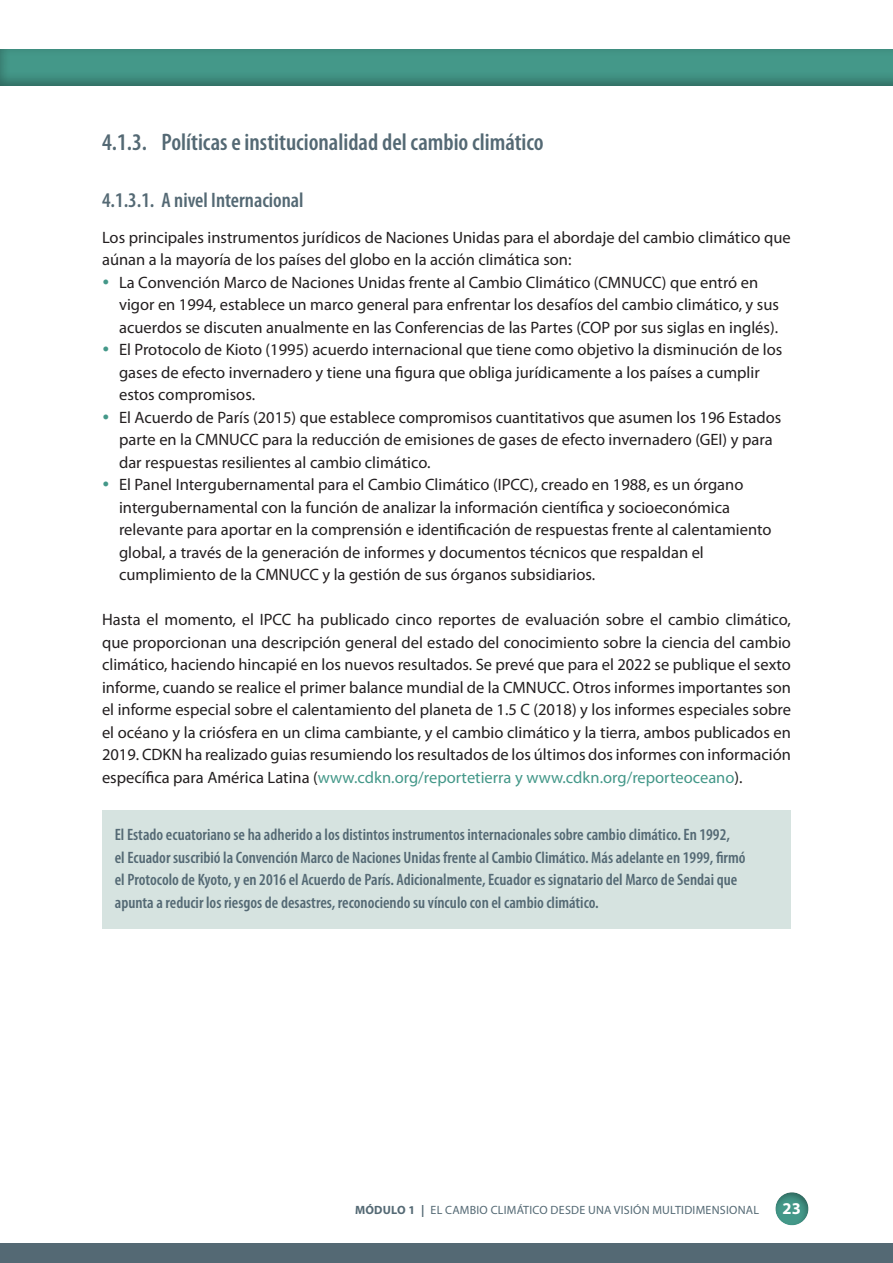
<style>
.page{position:relative;width:893px;height:1263px;background:#fff}
.page>*{position:absolute;margin:0;border:0;box-sizing:border-box;transform-origin:0 0}
.t1{font:600 condensed 24px "Myriad Pro";color:#546974}
.t2{font:600 condensed 21px "Myriad Pro";color:#546974}
.t3{font:16.5px/22.5px "Myriad Pro";color:#231f20;text-align:justify}
.t4{font:600 condensed 16.5px/22.5px "Myriad Pro";color:#546974}
.t5{font:700 16.5px "Myriad Pro";color:#fff}
.t6{font:12px "Myriad Pro";letter-spacing:.02em;color:#546974}
.s1{color:#449889}
.s2{font-weight:700}
</style>
<div class="page">
<div style="left:0;top:49px;width:893px;height:39px;background:#231f20;opacity:.4"></div>
<div style="left:0;top:1243px;width:893px;height:20px;background:#546974"></div>
<div style="left:773px;top:1191px;width:36px;height:36px;background:#231f20;opacity:.4"></div>
<div style="left:102px;top:811px;width:689px;height:118px;background:#d6e3e0"></div>
<h1 class="t1" style="left:102px;top:127px;width:443px">4.1.3. Políticas e institucionalidad del cambio climático</h1>
<p class="t2" style="left:102px;top:187px;width:203px">4.1.3.1. A nivel Internacional</p>
<p class="t3" style="left:102px;top:225px;width:690px">Los principales instrumentos jurídicos de Naciones Unidas para el abordaje del cambio climático que</p>
<p class="t3" style="left:102px;top:248px;width:471px">aúnan a la mayoría de los países del globo en la acción climática son:</p>
<p class="t3" style="left:119px;top:271px;width:641px">La Convención Marco de Naciones Unidas frente al Cambio Climático (CMNUCC) que entró en</p>
<p class="t3" style="left:119px;top:293px;width:661px">vigor en 1994, establece un marco general para enfrentar los desafíos del cambio climático, y sus</p>
<p class="t3" style="left:119px;top:316px;width:661px">acuerdos se discuten anualmente en las Conferencias de las Partes (COP por sus siglas en inglés).</p>
<p class="t3" style="left:119px;top:338px;width:665px">El Protocolo de Kioto (1995) acuerdo internacional que tiene como objetivo la disminución de los</p>
<p class="t3" style="left:119px;top:361px;width:642px">gases de efecto invernadero y tiene una figura que obliga jurídicamente a los países a cumplir</p>
<p class="t3" style="left:119px;top:383px;width:138px">estos compromisos.</p>
<p class="t3" style="left:119px;top:406px;width:664px">El Acuerdo de París (2015) que establece compromisos cuantitativos que asumen los 196 Estados</p>
<p class="t3" style="left:119px;top:428px;width:655px">parte en la CMNUCC para la reducción de emisiones de gases de efecto invernadero (GEI) y para</p>
<p class="t3" style="left:119px;top:451px;width:313px">dar respuestas resilientes al cambio climático.</p>
<p class="t3" style="left:119px;top:473px;width:626px">El Panel Intergubernamental para el Cambio Climático (IPCC), creado en 1988, es un órgano</p>
<p class="t3" style="left:119px;top:496px;width:613px">intergubernamental con la función de analizar la información científica y socioeconómica</p>
<p class="t3" style="left:119px;top:518px;width:654px">relevante para aportar en la comprensión e identificación de respuestas frente al calentamiento</p>
<p class="t3" style="left:119px;top:541px;width:586px">global, a través de la generación de informes y documentos técnicos que respaldan el</p>
<p class="t3" style="left:119px;top:563px;width:478px">cumplimiento de la CMNUCC y la gestión de sus órganos subsidiarios.</p>
<p class="t3" style="left:102px;top:608px;width:690px">Hasta el momento, el IPCC ha publicado cinco reportes de evaluación sobre el cambio climático, que proporcionan una descripción general del estado del conocimiento sobre la ciencia del cambio climático, haciendo hincapié en los nuevos resultados. Se prevé que para el 2022 se publique el sexto informe, cuando se realice el primer balance mundial de la CMNUCC. Otros informes importantes son el informe especial sobre el calentamiento del planeta de 1.5 C (2018) y los informes especiales sobre el océano y la criósfera en un clima cambiante, y el cambio climático y la tierra, ambos publicados en 2019. CDKN ha realizado guias resumiendo los resultados de los últimos dos informes con información específica para América Latina (<span class="s1">www.cdkn.org/reportetierra y www.cdkn.org/reporteoceano</span>).</p>
<p class="t4" style="left:115px;top:823px;width:632px">El Estado ecuatoriano se ha adherido a los distintos instrumentos internacionales sobre cambio climático. En 1992,<br>el Ecuador suscribió la Convención Marco de Naciones Unidas frente al Cambio Climático. Más adelante en 1999, firmó el Protocolo de Kyoto, y en 2016 el Acuerdo de París. Adicionalmente, Ecuador es signatario del Marco de Sendai que apunta a reducir los riesgos de desastres, reconociendo su vínculo con el cambio climático.</p>
<p class="t6" style="left:355px;top:1202px;width:406px"><span class="s2">MÓDULO 1 |</span> EL CAMBIO CLIMÁTICO DESDE UNA VISIÓN MULTIDIMENSIONAL</p>
<p class="t5" style="left:782px;top:1197px;width:20px">23</p>
</div>
